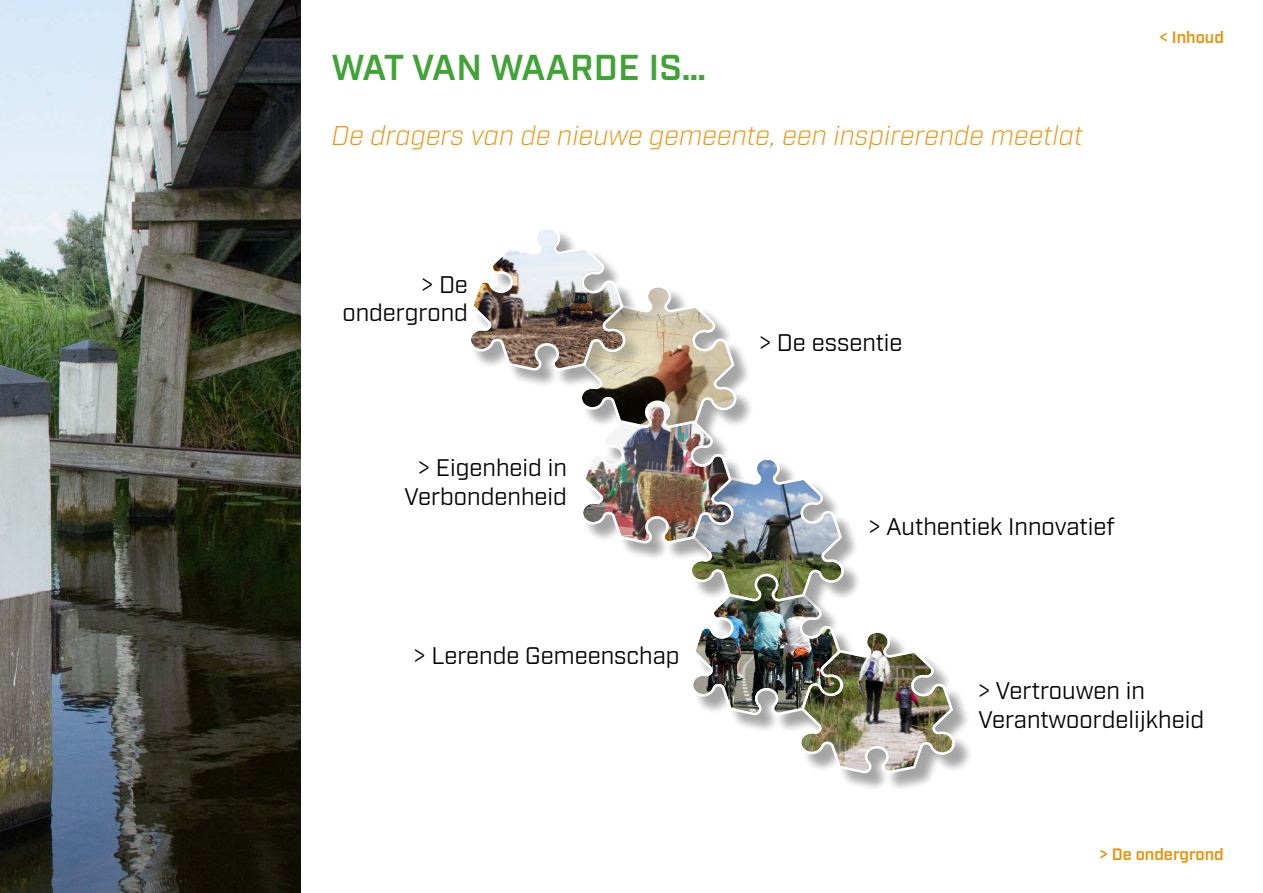
<style>
.page{position:relative;width:1263px;height:893px;background:#fff}
.page>*{position:absolute;margin:0;border:0;box-sizing:border-box;transform-origin:0 0}
.t1{font:600 36px "Industry";letter-spacing:.01em;color:#40a336}
.t2{font:italic 300 27px "Industry";letter-spacing:.01em;color:#f28f00}
.t3{font:24px/28.8px "Industry";color:#000}
.t4{font:600 16.5px "Industry";color:#f28f00}
</style>
<div class="page">
<img style="left:0;top:1px;width:300px;height:891px">
<div style="left:801px;top:633px;width:172px;height:158px;background:#000;opacity:.2"></div>
<img style="left:471px;top:229px;width:486px;height:546px">
<h1 class="t1" style="left:332px;top:46px;width:376px">WAT VAN WAARDE IS…</h1>
<p class="t2" style="left:331px;top:119px;width:753px">De dragers van de nieuwe gemeente, een inspirerende meetlat</p>
<p class="t4" style="left:1159px;top:27px;width:66px">&lt; Inhoud</p>
<p class="t3" style="left:342px;top:270px;width:127px;text-align:right">&gt; De ondergrond</p>
<p class="t3" style="left:404px;top:453px;width:164px;text-align:center">&gt; Eigenheid in<br>Verbondenheid</p>
<p class="t3" style="left:413px;top:642px;width:268px">&gt; Lerende Gemeenschap</p>
<p class="t3" style="left:759px;top:328px;width:145px">&gt; De essentie</p>
<p class="t3" style="left:868px;top:513px;width:248px">&gt; Authentiek Innovatief</p>
<p class="t3" style="left:978px;top:677px;width:228px">&gt; Vertrouwen in<br>Verantwoordelijkheid</p>
<p class="t4" style="left:1099px;top:845px;width:126px">&gt; De ondergrond</p>
</div>
